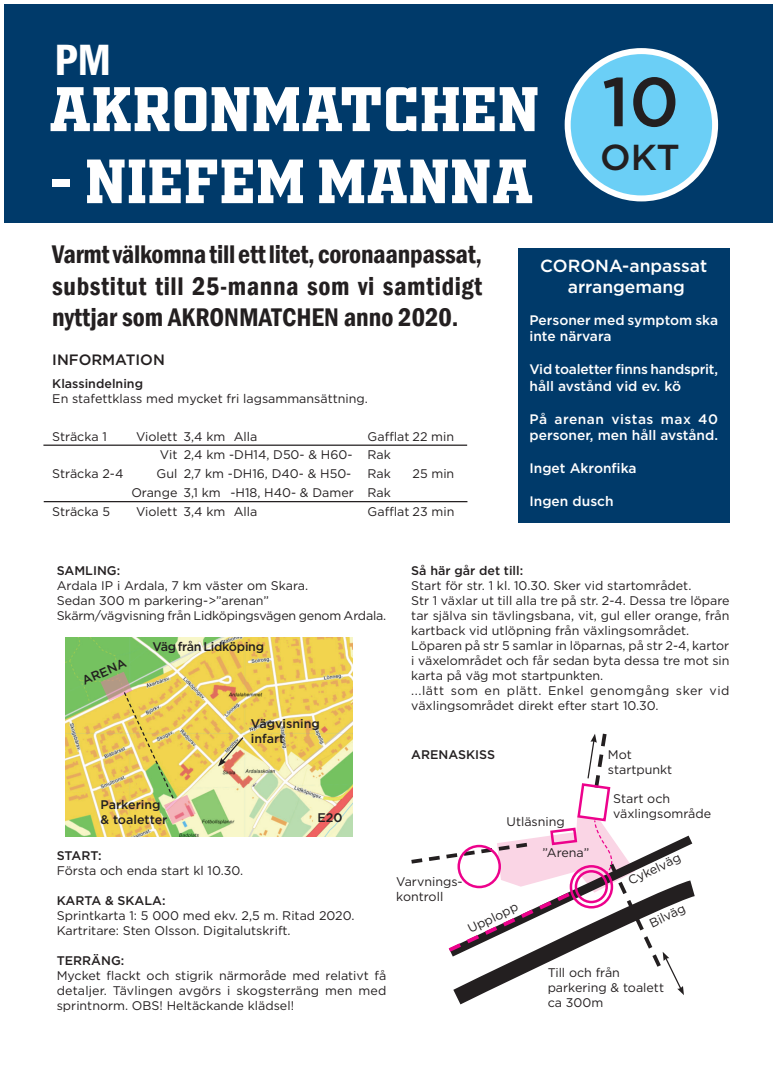
<style>
.page{position:relative;width:773px;height:1081px;background:#fff}
.page>*{position:absolute;margin:0;border:0;box-sizing:border-box;transform-origin:0 0}
.t1{font:500 69.12px "Gotham";color:#231f20}
.t2{font:60.5px "OLDSPORT02 ATHLETICNCV";color:#fff}
.t3{font:60px "OLDSPORT02 ATHLETICNCV";color:#fff}
.t4{font:600 condensed 45px "Franklin Gothic";color:#fff}
.t5{font:500 36px "Gotham";color:#231f20}
.t6{font:600 condensed 26.25px/31.5px "Franklin Gothic";color:#231f20;text-align:justify}
.t7{font:500 17.5px/21px "Gotham";color:#fff;text-align:center}
.t8{font:500 15px "Gotham";color:#231f20}
.t9{font:500 13.75px/16.5px "Gotham";color:#fff}
.t10{font:12.5px/15px "Gotham";color:#231f20}
.t11{font:500 12.5px/15px "Gotham";color:#231f20}
.t12{font:500 12.5px "Gotham";letter-spacing:-.025em;color:#231f20}
</style>
<div class="page">
<div style="left:5px;top:4px;width:767px;height:218px;background:#003a6a"></div>
<div style="left:567px;top:51px;width:148px;height:147px;background:#6bcff6;border-radius:50%"></div>
<div style="left:564px;top:48px;width:154px;height:153px;border:6px solid #fff;border-radius:50%"></div>
<div style="left:517px;top:248px;width:212px;height:275px;background:#003a6a"></div>
<hr style="left:43px;top:444px;width:424px;height:2px;background:#231f20">
<hr style="left:44px;top:501px;width:423px;height:1px;background:#231f20">
<svg style="left:683px;top:835px;width:12px;height:66px"></svg>
<img style="left:66px;top:638px;width:286px;height:198px">
<svg style="left:218px;top:736px;width:27px;height:30px"></svg>
<svg style="left:100px;top:672px;width:96px;height:152px;background:#dfc96a"></svg>
<svg style="left:411px;top:733px;width:272px;height:262px"></svg>
<h3 class="t4" style="left:54px;top:30px;width:58px">PM</h3>
<h2 class="t2" style="left:49px;top:65px;width:492px">AKRONMATCHEN</h2>
<h3 class="t3" style="left:49px;top:138px;width:486px">- NIEFEM MANNA</h3>
<h1 class="t1" style="left:601px;top:57px;width:79px">10</h1>
<h3 class="t5" style="left:600px;top:133px;width:81px">OKT</h3>
<h3 class="t6" style="left:52px;top:238px;width:431px">Varmt välkomna till ett litet, coronaanpassat, substitut till 25-manna som vi samtidigt nyttjar som AKRONMATCHEN anno 2020.</h3>
<p class="t8" style="left:52px;top:350px;width:114px">INFORMATION</p>
<p class="t11" style="left:52px;top:376px;width:92px">Klassindelning</p>
<p class="t10" style="left:52px;top:391px;width:317px">En stafettklass med mycket fri lagsammansättning.</p>
<p class="t10" style="left:52px;top:428px;width:56px">Sträcka 1</p>
<p class="t10" style="left:136px;top:428px;width:123px">Violett 3,4 km Alla</p>
<p class="t10" style="left:160px;top:426px;width:296px;line-height:18.8px;text-indent:207px">Gafflat 22 min<br>Vit 2,4 km -DH14, D50- &amp; H60- Rak</p>
<p class="t10" style="left:52px;top:466px;width:73px">Sträcka 2-4</p>
<p class="t10" style="left:156px;top:466px;width:196px">Gul 2,7 km -DH16, D40- &amp; H50-</p>
<p class="t10" style="left:367px;top:466px;width:25px">Rak</p>
<p class="t10" style="left:412px;top:466px;width:43px">25 min</p>
<p class="t10" style="left:131px;top:484px;width:261px">Orange 3,1 km -H18, H40- &amp; Damer Rak</p>
<p class="t10" style="left:52px;top:503px;width:59px">Sträcka 5</p>
<p class="t10" style="left:136px;top:503px;width:123px">Violett 3,4 km Alla</p>
<p class="t10" style="left:367px;top:503px;width:88px">Gafflat 23 min</p>
<h3 class="t7" style="left:540px;top:255px;width:168px">CORONA-anpassat arrangemang</h3>
<p class="t9" style="left:529px;top:312px;width:190px">Personer med symptom ska inte närvara</p>
<p class="t9" style="left:529px;top:361px;width:190px">Vid toaletter finns handsprit, håll avstånd vid ev. kö</p>
<p class="t9" style="left:529px;top:411px;width:190px">På arenan vistas max 40 personer, men håll avstånd.</p>
<p class="t9" style="left:529px;top:460px;width:109px">Inget Akronfika</p>
<p class="t9" style="left:529px;top:493px;width:86px">Ingen dusch</p>
<p class="t11" style="left:57px;top:563px;width:65px">SAMLING:</p>
<p class="t10" style="left:57px;top:578px;width:331px">Ardala IP i Ardala, 7 km väster om Skara.<br>Sedan 300 m parkering-&gt;”arenan”<br>Skärm/vägvisning från Lidköpingsvägen genom Ardala.</p>
<p class="t11" style="left:80px;top:674px;width:49px;rotate:-24deg">ARENA</p>
<p class="t12" style="left:152px;top:638px;width:113px">Väg från Lidköping</p>
<p class="t11" style="left:251px;top:716px;width:70px">Vägvisning infart</p>
<p class="t11" style="left:100px;top:796px;width:68px">Parkering &amp; toaletter</p>
<p class="t11" style="left:317px;top:809px;width:27px">E20</p>
<p class="t11" style="left:57px;top:848px;width:46px">START:</p>
<p class="t10" style="left:57px;top:863px;width:188px">Första och enda start kl 10.30.</p>
<p class="t11" style="left:57px;top:893px;width:110px">KARTA &amp; SKALA:</p>
<p class="t10" style="left:57px;top:908px;width:299px">Sprintkarta 1: 5 000 med ekv. 2,5 m. Ritad 2020.<br>Kartritare: Sten Olsson. Digitalutskrift.</p>
<p class="t11" style="left:57px;top:953px;width:69px">TERRÄNG:</p>
<p class="t10" style="left:57px;top:968px;width:331px;text-align:justify">Mycket flackt och stigrik närmoråde med relativt få detaljer. Tävlingen avgörs i skogsterräng men med sprintnorm. OBS! Heltäckande klädsel!</p>
<p class="t11" style="left:411px;top:563px;width:113px">Så här går det till:</p>
<p class="t10" style="left:411px;top:578px;width:320px">Start för str. 1 kl. 10.30. Sker vid startområdet.<br>Str 1 växlar ut till alla tre på str. 2-4. Dessa tre löpare tar själva sin tävlingsbana, vit, gul eller orange, från kartback vid utlöpning från växlingsområdet.<br>Löparen på str 5 samlar in löparnas, på str 2-4, kartor i växelområdet och får sedan byta dessa tre mot sin karta på väg mot startpunkten.<br>...lätt som en plätt. Enkel genomgång sker vid växlingsområdet direkt efter start 10.30.</p>
<p class="t11" style="left:411px;top:746px;width:85px">ARENASKISS</p>
<p class="t10" style="left:396px;top:873px;width:68px">Varvnings&shy;kontroll</p>
<p class="t10" style="left:506px;top:813px;width:60px">Utläsning</p>
<p class="t10" style="left:542px;top:844px;width:48px">”Arena”</p>
<p class="t10" style="left:465px;top:922px;width:56px;rotate:-26deg">Upplopp</p>
<p class="t10" style="left:608px;top:746px;width:66px">Mot startpunkt</p>
<p class="t10" style="left:613px;top:791px;width:99px">Start och växlingsområde</p>
<p class="t10" style="left:625px;top:874px;width:58px;rotate:-26deg">Cykelväg</p>
<p class="t10" style="left:646px;top:917px;width:40px;rotate:-26deg">Bilväg</p>
<p class="t10" style="left:547px;top:964px;width:118px">Till och från parkering &amp; toalett ca 300m</p>
</div>
